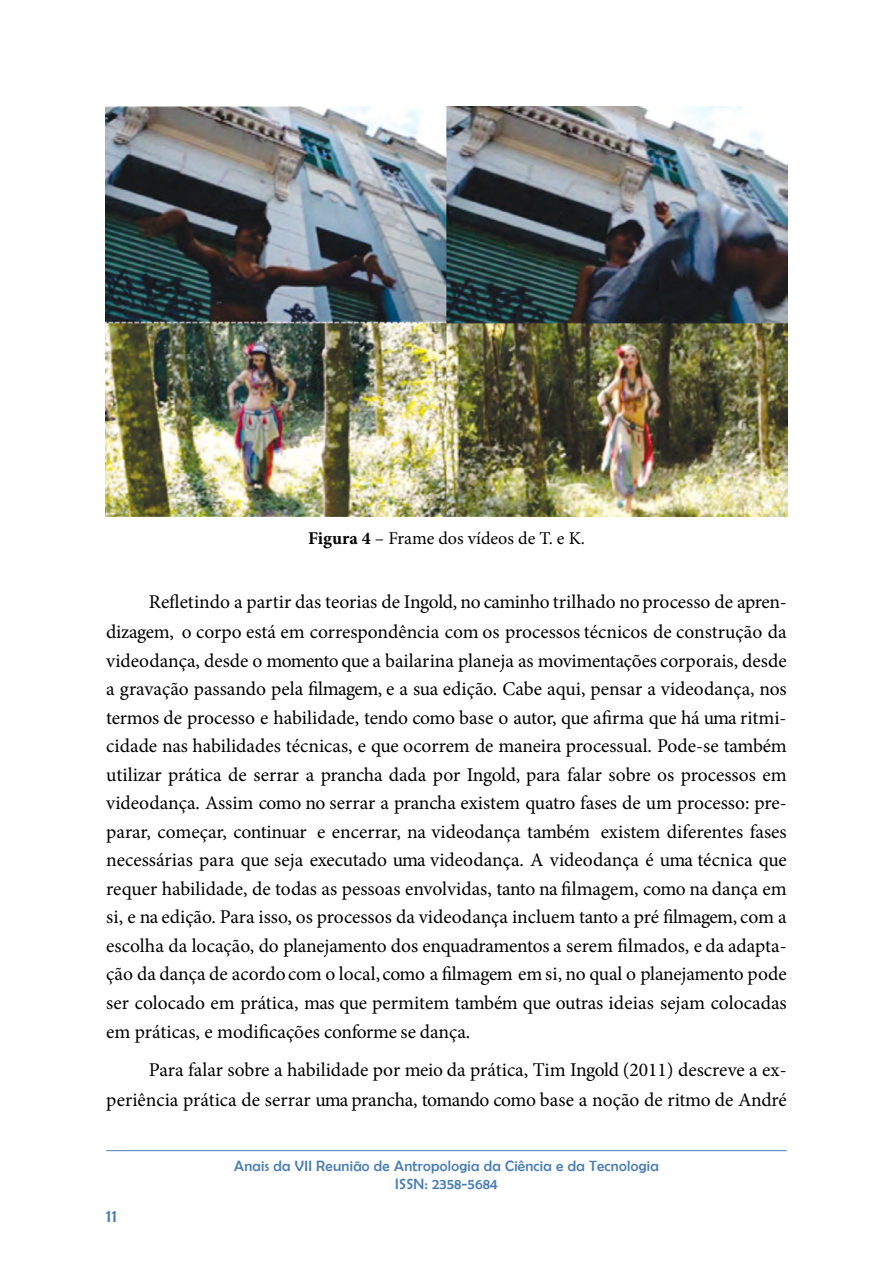
<style>
.page{position:relative;width:893px;height:1263px;background:#fff}
.page>*{position:absolute;margin:0;border:0;box-sizing:border-box;transform-origin:0 0}
.t1{font:19.5px/28.7px "Minion Pro";color:#000;text-align:justify}
.t2{font:18px "Minion Pro";color:#000}
.t3{font:18px "Berlin Sans FB";color:#477cb1}
.t4{font:15px/18px "Berlin Sans FB";letter-spacing:.02em;color:#477cb1;text-align:center}
.s1{font-weight:700}
</style>
<div class="page">
<hr style="left:106px;top:1150px;width:681px;height:1px;background:#477cb1">
<img style="left:106px;top:106px;width:681px;height:410px">
<p class="t2" style="left:308px;top:526px;width:278px"><span class="s1">Figura 4</span> – Frame dos vídeos de T. e K.</p>
<p class="t1" style="left:106px;top:588px;width:682px;text-indent:43px">Refletindo a partir das teorias de Ingold, no caminho trilhado no processo de apren&shy;dizagem, o corpo está em correspondência com os processos técnicos de construção da videodança, desde o momento que a bailarina planeja as movimentações corporais, desde a gravação passando pela filmagem, e a sua edição. Cabe aqui, pensar a videodança, nos termos de processo e habilidade, tendo como base o autor, que afirma que há uma ritmi&shy;cidade nas habilidades técnicas, e que ocorrem de maneira processual. Pode-se também utilizar prática de serrar a prancha dada por Ingold, para falar sobre os processos em videodança. Assim como no serrar a prancha existem quatro fases de um processo: pre&shy;parar, começar, continuar e encerrar, na videodança também existem diferentes fases necessárias para que seja executado uma videodança. A videodança é uma técnica que requer habilidade, de todas as pessoas envolvidas, tanto na filmagem, como na dança em si, e na edição. Para isso, os processos da videodança incluem tanto a pré filmagem, com a escolha da locação, do planejamento dos enquadramentos a serem filmados, e da adapta&shy;ção da dança de acordo com o local, como a filmagem em si, no qual o planejamento pode ser colocado em prática, mas que permitem também que outras ideias sejam colocadas em práticas, e modificações conforme se dança.</p>
<p class="t1" style="left:106px;top:1055px;width:682px;line-height:30px;text-align:right">Para falar sobre a habilidade por meio da prática, Tim Ingold (2011) descreve a ex&shy;periência prática de serrar uma prancha, tomando como base a noção de ritmo de André</p>
<p class="t3" style="left:106px;top:1206px;width:12px">11</p>
<p class="t4" style="left:234px;top:1156px;width:426px">Anais da VII Reunião de Antropologia da Ciência e da Tecnologia<br>ISSN: 2358-5684</p>
</div>
